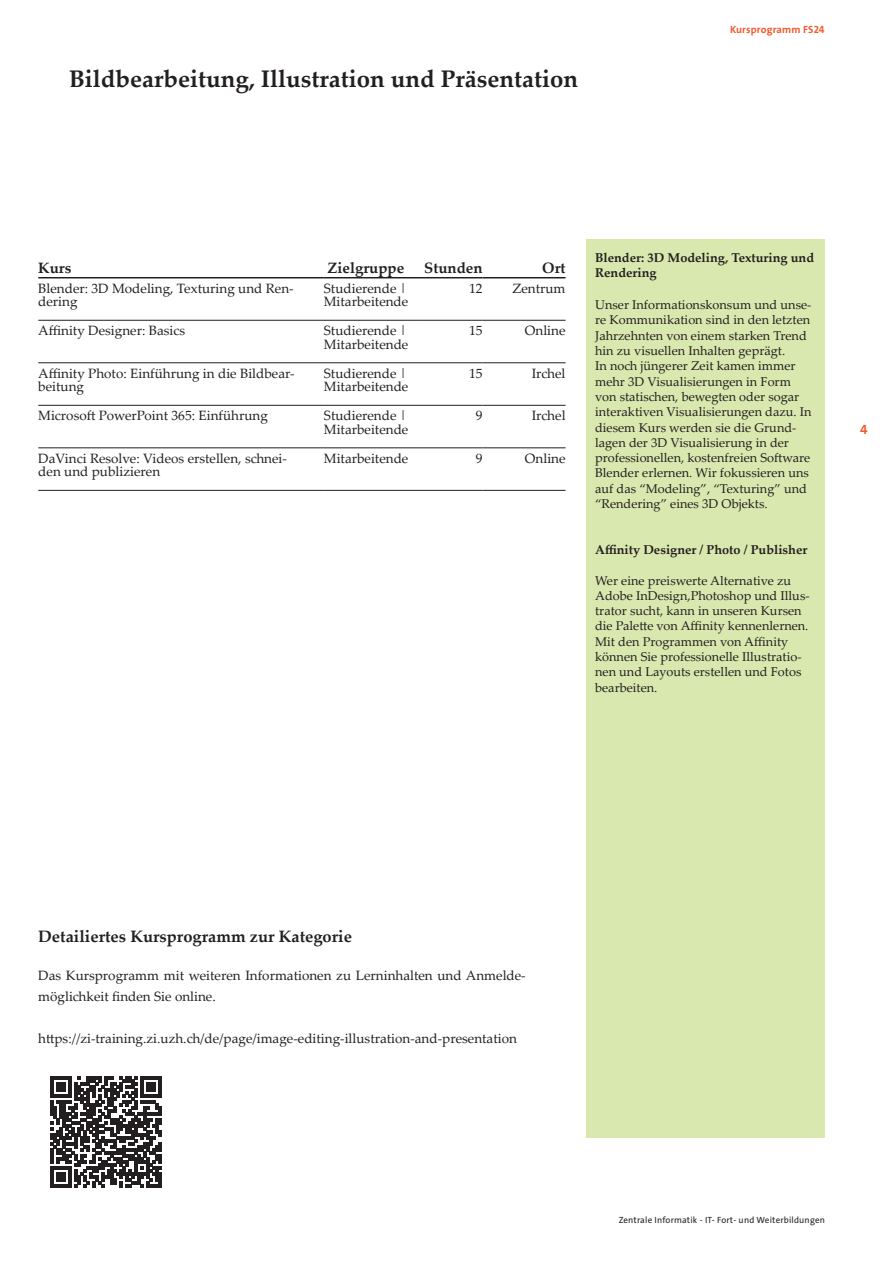
<style>
.page{position:relative;width:893px;height:1263px;background:#fff}
.page>*{position:absolute;margin:0;border:0;box-sizing:border-box;transform-origin:0 0}
.t1{font:700 24px "Palatino Linotype";color:#231f20}
.t2{font:700 16.5px "Palatino Linotype";color:#231f20}
.t3{font:700 15px "Palatino Linotype";color:#231f20}
.t4{font:13.5px/13.5px "Palatino Linotype";color:#231f20}
.t5{font:13.5px "The Sans LP7 Bld";color:#f1592f}
.t6{font:12.75px/15.3px "Palatino Linotype";color:#231f20}
.t7{font:700 12.75px/15.3px "Palatino Linotype";color:#231f20}
.t8{font:10.5px "The Sans LP7 Bld";letter-spacing:.02em;color:#f1592f}
.t9{font:9px "The Sans LP5 Plain";letter-spacing:.02em;color:#231f20}
</style>
<div class="page">
<div style="left:587px;top:239px;width:238px;height:898px;background:#d9e8ae"></div>
<hr style="left:324px;top:277px;width:92px;height:1px;background:#231f20">
<hr style="left:38px;top:362px;width:286px;height:1px;background:#231f20">
<hr style="left:38px;top:405px;width:286px;height:1px;background:#231f20">
<hr style="left:38px;top:448px;width:286px;height:1px;background:#231f20">
<hr style="left:38px;top:490px;width:286px;height:1px;background:#231f20">
<hr style="left:416px;top:277px;width:67px;height:1px;background:#231f20">
<hr style="left:483px;top:277px;width:83px;height:1px;background:#231f20">
<hr style="left:324px;top:320px;width:92px;height:1px;background:#231f20">
<hr style="left:416px;top:320px;width:67px;height:1px;background:#231f20">
<hr style="left:483px;top:320px;width:83px;height:1px;background:#231f20">
<hr style="left:324px;top:362px;width:92px;height:1px;background:#231f20">
<hr style="left:324px;top:405px;width:92px;height:1px;background:#231f20">
<hr style="left:324px;top:448px;width:92px;height:1px;background:#231f20">
<hr style="left:324px;top:490px;width:92px;height:1px;background:#231f20">
<hr style="left:416px;top:362px;width:67px;height:1px;background:#231f20">
<hr style="left:416px;top:405px;width:67px;height:1px;background:#231f20">
<hr style="left:416px;top:448px;width:67px;height:1px;background:#231f20">
<hr style="left:416px;top:490px;width:67px;height:1px;background:#231f20">
<hr style="left:483px;top:362px;width:83px;height:1px;background:#231f20">
<hr style="left:483px;top:405px;width:83px;height:1px;background:#231f20">
<hr style="left:483px;top:448px;width:83px;height:1px;background:#231f20">
<hr style="left:483px;top:490px;width:83px;height:1px;background:#231f20">
<hr style="left:38px;top:320px;width:286px;height:1px;background:#231f20">
<hr style="left:38px;top:277px;width:286px;height:1px;background:#231f20">
<svg style="left:50px;top:1076px;width:111px;height:111px"></svg>
<hr style="left:158px;top:1172px;width:3px;height:15px;background:#231f20">
<h1 class="t1" style="left:69px;top:61px;width:511px">Bildbearbeitung, Illustration und Präsentation</h1>
<p class="t8" style="left:730px;top:23px;width:96px">Kursprogramm FS24</p>
<p class="t3" style="left:38px;top:257px;width:35px">Kurs</p>
<p class="t3" style="left:328px;top:257px;width:78px">Zielgruppe</p>
<p class="t3" style="left:424px;top:257px;width:60px">Stunden</p>
<p class="t3" style="left:542px;top:257px;width:25px">Ort</p>
<p class="t4" style="left:38px;top:281px;width:257px">Blender: 3D Modeling, Texturing und Ren&shy;dering</p>
<p class="t4" style="left:324px;top:281px;width:86px">Studierende |<br>Mitarbeitende</p>
<p class="t4" style="left:469px;top:281px;width:15px">12</p>
<p class="t4" style="left:512px;top:281px;width:55px">Zentrum</p>
<p class="t4" style="left:38px;top:323px;width:148px">Affinity Designer: Basics</p>
<p class="t4" style="left:324px;top:323px;width:86px">Studierende |<br>Mitarbeitende</p>
<p class="t4" style="left:469px;top:323px;width:15px">15</p>
<p class="t4" style="left:525px;top:323px;width:42px">Online</p>
<p class="t4" style="left:38px;top:366px;width:258px">Affinity Photo: Einführung in die Bildbear&shy;beitung</p>
<p class="t4" style="left:324px;top:366px;width:86px">Studierende |<br>Mitarbeitende</p>
<p class="t4" style="left:469px;top:366px;width:15px">15</p>
<p class="t4" style="left:532px;top:366px;width:35px">Irchel</p>
<p class="t4" style="left:38px;top:408px;width:231px">Microsoft PowerPoint 365: Einführung</p>
<p class="t4" style="left:324px;top:408px;width:86px">Studierende |<br>Mitarbeitende</p>
<p class="t4" style="left:476px;top:408px;width:8px">9</p>
<p class="t4" style="left:532px;top:408px;width:35px">Irchel</p>
<p class="t4" style="left:38px;top:451px;width:250px">DaVinci Resolve: Videos erstellen, schnei&shy;den und publizieren</p>
<p class="t4" style="left:324px;top:451px;width:86px">Mitarbeitende</p>
<p class="t4" style="left:476px;top:451px;width:8px">9</p>
<p class="t4" style="left:525px;top:451px;width:42px">Online</p>
<p class="t7" style="left:595px;top:249px;width:220px">Blender: 3D Modeling, Texturing und<br>Rendering</p>
<p class="t6" style="left:595px;top:297px;width:218px">Unser Informationskonsum und unse&shy;re Kommunikation sind in den letzten Jahrzehnten von einem starken Trend hin zu visuellen Inhalten geprägt.<br>In noch jüngerer Zeit kamen immer mehr 3D Visualisierungen in Form von statischen, bewegten oder sogar interaktiven Visualisierungen dazu. In diesem Kurs werden sie die Grund&shy;lagen der 3D Visualisierung in der professionellen, kostenfreien Software Blender erlernen. Wir fokussieren uns auf das “Modeling”, “Texturing” und “Rendering” eines 3D Objekts.</p>
<p class="t7" style="left:595px;top:541px;width:214px">Affinity Designer / Photo / Publisher</p>
<p class="t6" style="left:595px;top:572px;width:216px">Wer eine preiswerte Alternative zu Adobe InDesign,Photoshop und Illus&shy;trator sucht, kann in unseren Kursen die Palette von Affinity kennenlernen.<br>Mit den Programmen von Affinity können Sie professionelle Illustratio&shy;nen und Layouts erstellen und Fotos bearbeiten.</p>
<p class="t5" style="left:860px;top:421px;width:9px">4</p>
<p class="t2" style="left:38px;top:925px;width:315px">Detailiertes Kursprogramm zur Kategorie</p>
<p class="t4" style="left:38px;top:965px;width:489px;line-height:21px">Das Kursprogramm mit weiteren Informationen zu Lerninhalten und Anmelde&shy;möglichkeit finden Sie online.</p>
<p class="t4" style="left:38px;top:1031px;width:480px">https://zi-training.zi.uzh.ch/de/page/image-editing-illustration-and-presentation</p>
<p class="t9" style="left:619px;top:1214px;width:208px">Zentrale Informatik - IT- Fort- und Weiterbildungen</p>
</div>
